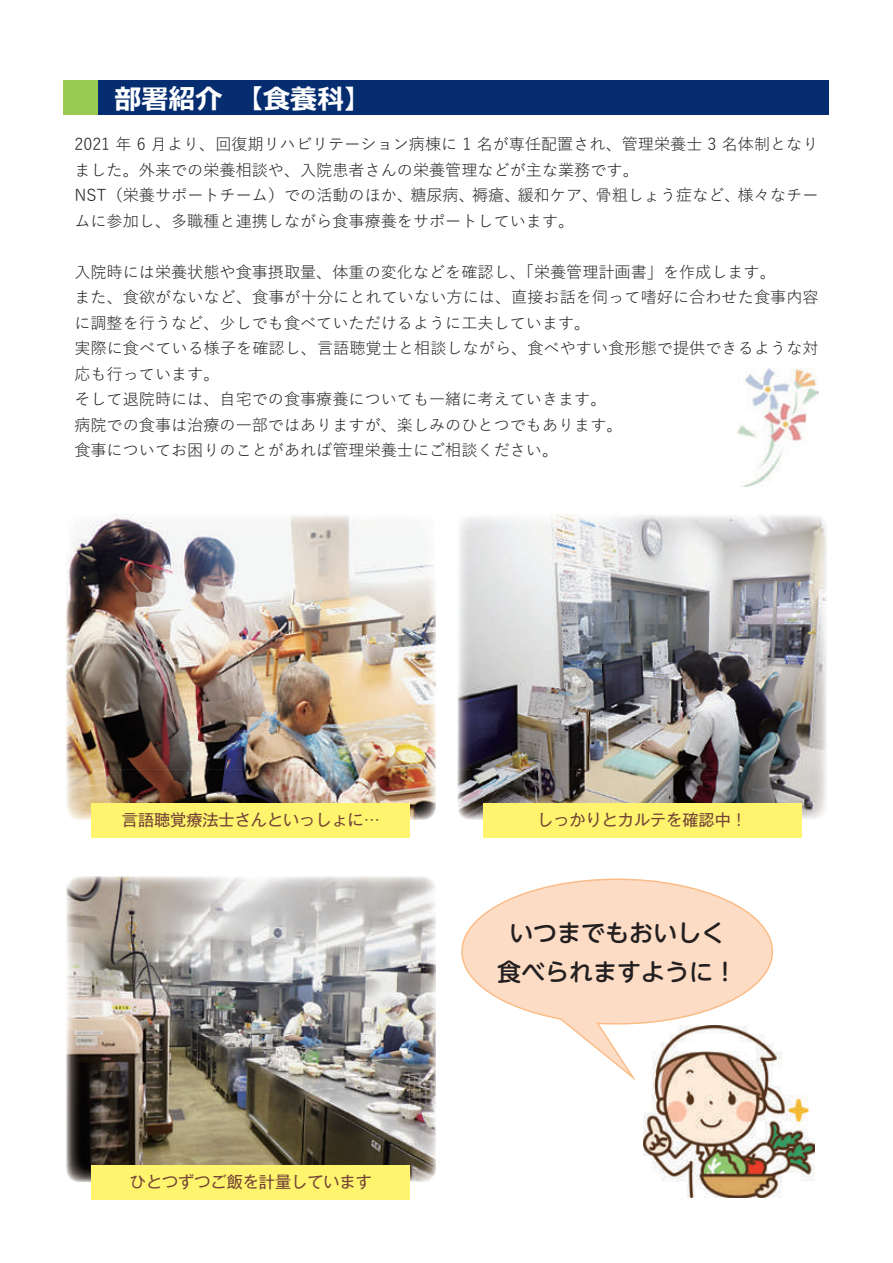
<style>
.page{position:relative;width:893px;height:1263px;background:#fff}
.page>*{position:absolute;margin:0;border:0;box-sizing:border-box;transform-origin:0 0}
.t1{font:700 27px "Meiryo";color:#fff}
.t2{font:500 24px/39px "UD Shin M Go Pr 6";color:#231f20;text-align:center}
.t3{font:16.2px/25.5px "Yu Gothic";color:#231f20}
.t4{font:16.2px "Gothic MB101 Pr 6";color:#724237}
.t5{font:500 14.1px "Gothic BBB Pr 6";color:#231f20;scale:1.13 1}
</style>
<div class="page">
<div style="left:64px;top:81px;width:765px;height:34px;background:#052d6f"></div>
<div style="left:64px;top:81px;width:34px;height:34px;background:#99cb51"></div>
<img style="left:737px;top:369px;width:81px;height:117px">
<img style="left:66px;top:514px;width:370px;height:306px">
<div style="left:91px;top:803px;width:319px;height:34px;background:#fff46d"></div>
<img style="left:66px;top:876px;width:370px;height:306px">
<div style="left:91px;top:1165px;width:319px;height:34px;background:#fff46d"></div>
<img style="left:457px;top:514px;width:370px;height:306px">
<div style="left:483px;top:803px;width:318px;height:34px;background:#fff46d"></div>
<img style="left:644px;top:1051px;width:170px;height:146px">
<svg style="left:461px;top:878px;width:313px;height:206px"></svg>
<h1 class="t1" style="left:115px;top:80px;width:258px">部署紹介　【食養科【</h1>
<p class="t3" style="left:74px;top:129px;width:746px">2021 年 6 月より、回復期リハビリテーション病棟に 1 名が専任配置され、管理栄養士 3 名体制となり</p>
<p class="t3" style="left:74px;top:155px;width:566px">ました。外来での栄養相談や、入院患者さんの栄養管理などが主な業務です。</p>
<p class="t3" style="left:738px;top:180px;width:82px">様々なチー</p>
<p class="t5" style="left:94px;top:129px;width:16px">△</p>
<p class="t3" style="left:74px;top:180px;width:501px">NST（栄養サポートチーム）での活動のほか、<br>ムに参加し、多職種と連携しながら食事療養をサポートしています。</p>
<p class="t3" style="left:74px;top:257px;width:746px">入院時には栄養状態や食事摂取量、体重の変化などを確認し、「栄養管理計画書」を作成します。<br>また、食欲がないなど、食事が十分にとれていない方には、直接お話を伺って嗜好に合わせた食事内容に調整を行うなど、少しでも食べていただけるように工夫しています。<br>実際に食べている様子を確認し、言語聴覚士と相談しながら、食べやすい食形態で提供できるような対応も行っています。<br>そして退院時には、自宅での食事療養についても一緒に考えていきます。<br>病院での食事は治療の一部ではありますが、楽しみのひとつでもあります。<br>食事についてお困りのことがあれば管理栄養士にご相談ください。</p>
<p class="t3" style="left:410px;top:180px;width:66px">糖尿病、</p>
<p class="t3" style="left:472px;top:180px;width:50px">褥瘡、</p>
<p class="t3" style="left:596px;top:180px;width:147px">骨粗しょう症など、</p>
<p class="t3" style="left:518px;top:180px;width:82px">緩和ケア、</p>
<p class="t4" style="left:122px;top:806px;width:259px">言語聴覚療法士さんといっしょに...</p>
<p class="t4" style="left:130px;top:1168px;width:243px">ひとつずつご飯を計量しています</p>
<p class="t4" style="left:537px;top:806px;width:211px">しっかりとカルテを確認中!</p>
<h2 class="t2" style="left:497px;top:912px;width:241px">いつまでもおいしく食べられますように!</h2>
</div>
